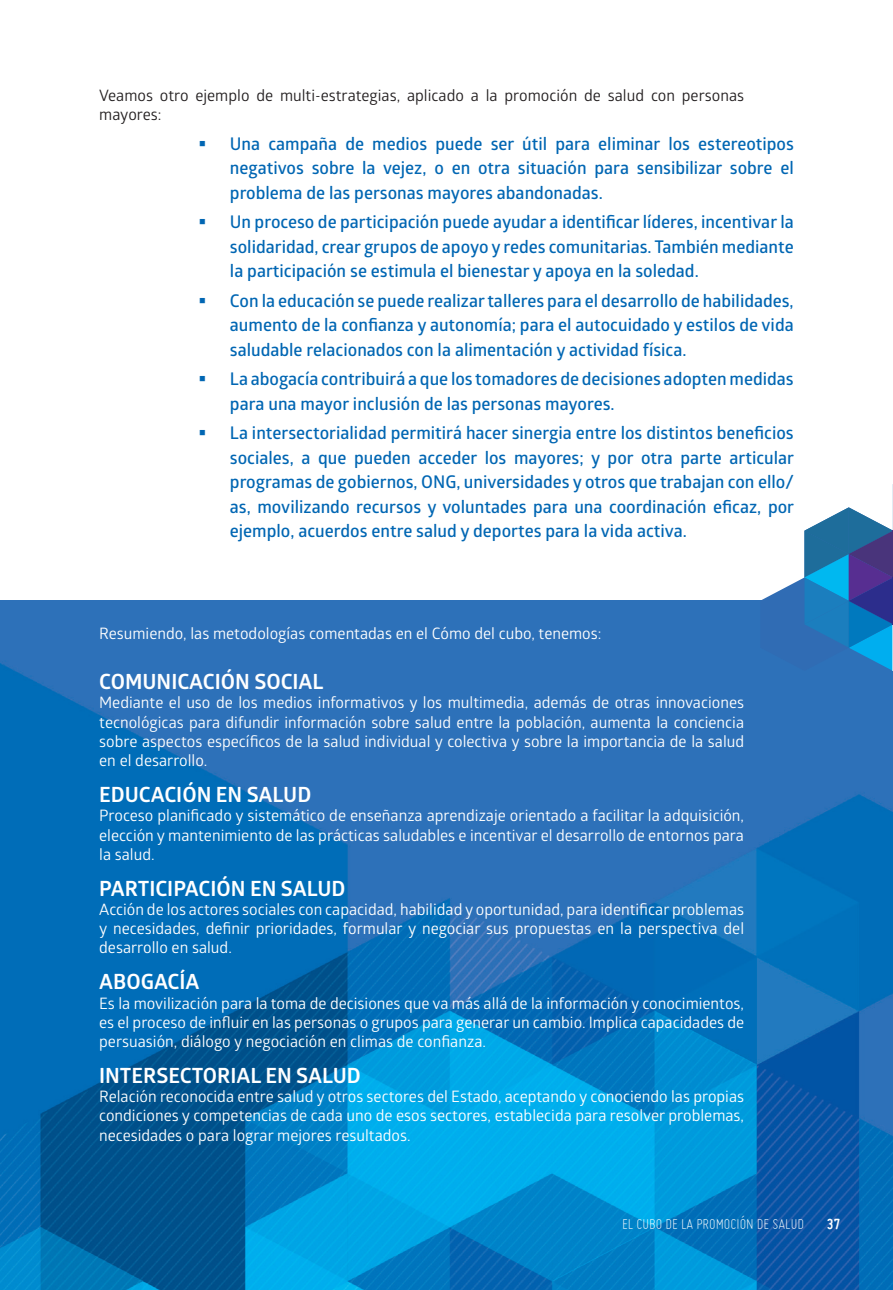
<style>
.page{position:relative;width:893px;height:1290px;background:#fff}
.page>*{position:absolute;margin:0;border:0;box-sizing:border-box;transform-origin:0 0}
.t1{font:700 21px "Glober";color:#fff}
.t2{font:600 17.5px/24.5px "Glober";color:#0166b3;text-align:justify}
.t3{font:15.75px/19.2px "Glober";color:#fff;text-align:justify}
.t4{font:15.75px/19.2px "Glober";color:#231f20}
.t5{font:300 15.75px "Miso";color:#fff}
.t6{font:700 15.75px "Miso";color:#fff}
</style>
<div class="page">
<img style="left:0;top:601px;width:893px;height:689px">
<svg style="left:760px;top:484px;width:133px;height:187px"></svg>
<p class="t4" style="left:99px;top:85px;width:646px">Veamos otro ejemplo de multi-estrategias, aplicado a la promoción de salud con personas mayores:</p>
<p class="t2" style="left:230px;top:131px;width:565px">Una campaña de medios puede ser útil para eliminar los estereotipos negativos sobre la vejez, o en otra situación para sensibilizar sobre el problema de las personas mayores abandonadas.</p>
<p class="t2" style="left:230px;top:209px;width:565px">Un proceso de participación puede ayudar a identificar líderes, incentivar la solidaridad, crear grupos de apoyo y redes comunitarias. También mediante la participación se estimula el bienestar y apoya en la soledad.</p>
<p class="t2" style="left:230px;top:288px;width:565px">Con la educación se puede realizar talleres para el desarrollo de habilidades, aumento de la confianza y autonomía; para el autocuidado y estilos de vida saludable relacionados con la alimentación y actividad física.</p>
<p class="t2" style="left:230px;top:366px;width:565px">La abogacía contribuirá a que los tomadores de decisiones adopten medidas para una mayor inclusión de las personas mayores.</p>
<p class="t2" style="left:230px;top:420px;width:566px">La intersectorialidad permitirá hacer sinergia entre los distintos beneficios sociales, a que pueden acceder los mayores; y por otra parte articular programas de gobiernos, ONG, universidades y otros que trabajan con ello/ as, movilizando recursos y voluntades para una coordinación eficaz, por ejemplo, acuerdos entre salud y deportes para la vida activa.</p>
<p class="t3" style="left:99px;top:623px;width:504px">Resumiendo, las metodologías comentadas en el Cómo del cubo, tenemos:</p>
<p class="t1" style="left:99px;top:667px;width:226px">COMUNICACIÓN SOCIAL</p>
<p class="t3" style="left:99px;top:692px;width:646px">Mediante el uso de los medios informativos y los multimedia, además de otras innovaciones tecnológicas para difundir información sobre salud entre la población, aumenta la conciencia sobre aspectos específicos de la salud individual y colectiva y sobre la importancia de la salud en el desarrollo.</p>
<p class="t1" style="left:99px;top:780px;width:214px">EDUCACIÓN EN SALUD</p>
<p class="t3" style="left:99px;top:805px;width:646px">Proceso planificado y sistemático de enseñanza aprendizaje orientado a facilitar la adquisición, elección y mantenimiento de las prácticas saludables e incentivar el desarrollo de entornos para la salud.</p>
<p class="t1" style="left:99px;top:873px;width:248px">PARTICIPACIÓN EN SALUD</p>
<p class="t3" style="left:99px;top:899px;width:646px">Acción de los actores sociales con capacidad, habilidad y oportunidad, para identificar problemas y necesidades, definir prioridades, formular y negociar sus propuestas en la perspectiva del desarrollo en salud.</p>
<p class="t1" style="left:99px;top:967px;width:102px">ABOGACÍA</p>
<p class="t3" style="left:99px;top:993px;width:646px">Es la movilización para la toma de decisiones que va más allá de la información y conocimientos, es el proceso de influir en las personas o grupos para generar un cambio. Implica capacidades de persuasión, diálogo y negociación en climas de confianza.</p>
<p class="t1" style="left:99px;top:1061px;width:263px">INTERSECTORIAL EN SALUD</p>
<p class="t3" style="left:99px;top:1086px;width:646px">Relación reconocida entre salud y otros sectores del Estado, aceptando y conociendo las propias condiciones y competencias de cada uno de esos sectores, establecida para resolver problemas, necesidades o para lograr mejores resultados.</p>
<p class="t5" style="left:622px;top:1215px;width:184px">EL CUBO DE LA PROMOCIÓN DE SALUD</p>
<p class="t6" style="left:827px;top:1215px;width:15px">37</p>
</div>
